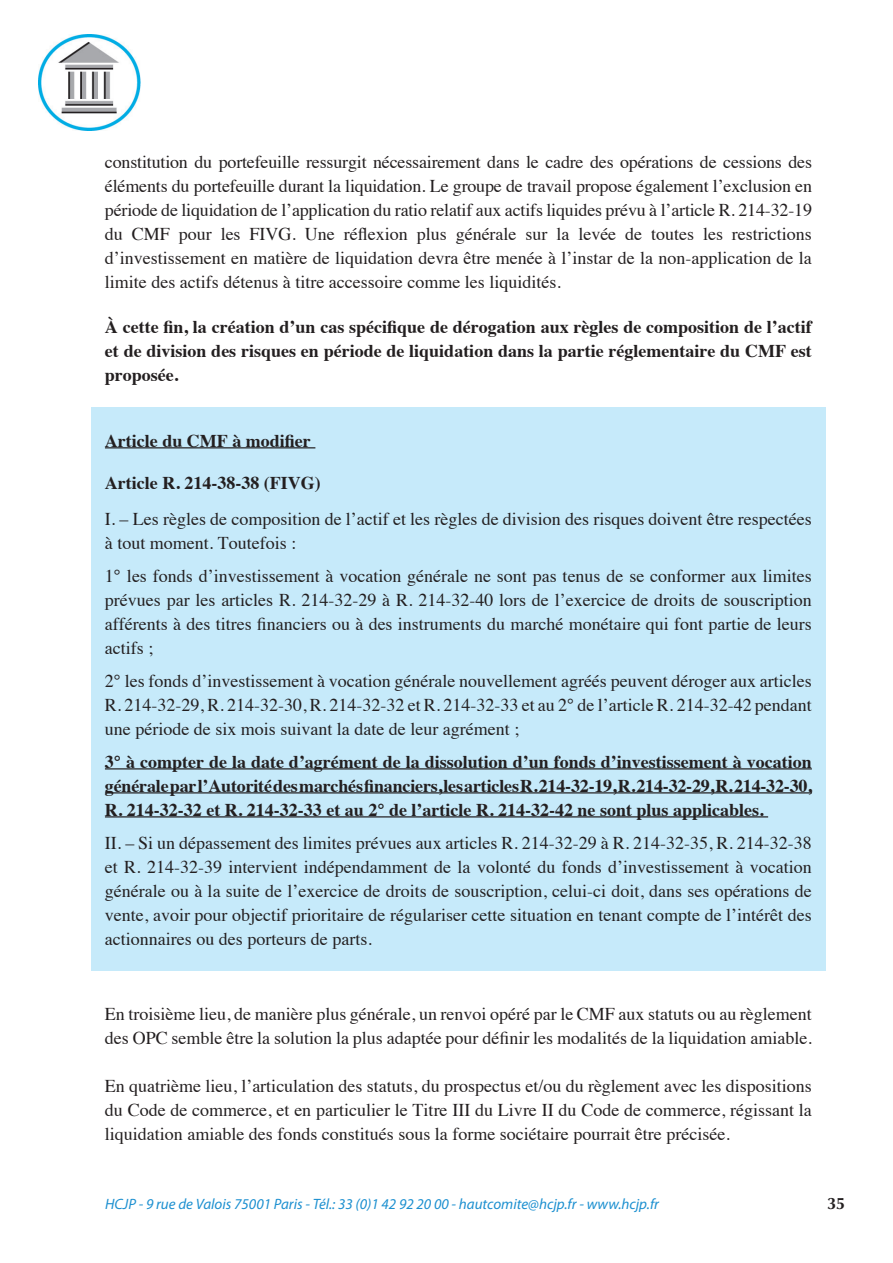
<style>
.page{position:relative;width:893px;height:1263px;background:#fff}
.page>*{position:absolute;margin:0;border:0;box-sizing:border-box;transform-origin:0 0}
.t1{font:18px/24px "Times";color:#231f20;text-align:justify}
.t2{font:700 18px/24px "Times";color:#231f20;text-align:justify}
.t3{font:700 16.5px "Optima";color:#231f20}
.t4{font:italic 15px "Myriad Pro";color:#1d90d0}
</style>
<div class="page">
<img style="left:38px;top:34px;width:103px;height:97px">
<div style="left:92px;top:408px;width:734px;height:563px;background:#c6eafa"></div>
<hr style="left:105px;top:447px;width:210px;height:1px;background:#231f20">
<hr style="left:105px;top:768px;width:707px;height:1px;background:#231f20">
<hr style="left:105px;top:792px;width:707px;height:1px;background:#231f20">
<hr style="left:105px;top:816px;width:663px;height:1px;background:#231f20">
<p class="t1" style="left:105px;top:148px;width:709px">constitution du portefeuille ressurgit nécessairement dans le cadre des opérations de cessions des éléments du portefeuille durant la liquidation. Le groupe de travail propose également l’exclusion en période de liquidation de l’application du ratio relatif aux actifs liquides prévu à l’article R. 214-32-19</p>
<p class="t1" style="left:105px;top:220px;width:708px">du CMF pour les FIVG. Une réflexion plus générale sur la levée de toutes les restrictions d’investissement en matière de liquidation devra être menée à l’instar de la non-application de la limite des actifs détenus à titre accessoire comme les liquidités.</p>
<p class="t2" style="left:105px;top:313px;width:708px">À cette fin, la création d’un cas spécifique de dérogation aux règles de composition de l’actif et de division des risques en période de liquidation dans la partie réglementaire du CMF est proposée.</p>
<p class="t2" style="left:105px;top:427px;width:207px">Article du CMF à modifier</p>
<p class="t2" style="left:105px;top:469px;width:217px">Article R. 214-38-38 (FIVG)</p>
<p class="t1" style="left:105px;top:505px;width:708px">I. – Les règles de composition de l’actif et les règles de division des risques doivent être respectées à tout moment. Toutefois :</p>
<p class="t1" style="left:105px;top:562px;width:708px">1° les fonds d’investissement à vocation générale ne sont pas tenus de se conformer aux limites prévues par les articles R. 214-32-29 à R. 214-32-40 lors de l’exercice de droits de souscription afférents à des titres financiers ou à des instruments du marché monétaire qui font partie de leurs actifs ;</p>
<p class="t1" style="left:105px;top:667px;width:708px">2° les fonds d’investissement à vocation générale nouvellement agréés peuvent déroger aux articles R. 214-32-29, R. 214-32-30, R. 214-32-32 et R. 214-32-33 et au 2° de l’article R. 214-32-42 pendant une période de six mois suivant la date de leur agrément ;</p>
<p class="t2" style="left:105px;top:748px;width:708px">3° à compter de la date d’agrément de la dissolution d’un fonds d’investissement à vocation générale par l’Autorité des marchés financiers, les articles R. 214-32-19, R. 214-32-29, R. 214-32-30,</p>
<p class="t2" style="left:105px;top:796px;width:660px">R. 214-32-32 et R. 214-32-33 et au 2° de l’article R. 214-32-42 ne sont plus applicables.</p>
<p class="t1" style="left:105px;top:829px;width:708px">II. – Si un dépassement des limites prévues aux articles R. 214-32-29 à R. 214-32-35, R. 214-32-38</p>
<p class="t1" style="left:105px;top:853px;width:708px">et R. 214-32-39 intervient indépendamment de la volonté du fonds d’investissement à vocation générale ou à la suite de l’exercice de droits de souscription, celui-ci doit, dans ses opérations de vente, avoir pour objectif prioritaire de régulariser cette situation en tenant compte de l’intérêt des actionnaires ou des porteurs de parts.</p>
<p class="t1" style="left:105px;top:1000px;width:708px">En troisième lieu, de manière plus générale, un renvoi opéré par le CMF aux statuts ou au règlement des OPC semble être la solution la plus adaptée pour définir les modalités de la liquidation amiable.</p>
<p class="t1" style="left:105px;top:1072px;width:708px">En quatrième lieu, l’articulation des statuts, du prospectus et/ou du règlement avec les dispositions du Code de commerce, et en particulier le Titre III du Livre II du Code de commerce, régissant la liquidation amiable des fonds constitués sous la forme sociétaire pourrait être précisée.</p>
<p class="t4" style="left:105px;top:1194px;width:555px">HCJP - 9 rue de Valois 75001 Paris - Tél.: 33 (0)1 42 92 20 00 - hautcomite@hcjp.fr - www.hcjp.fr</p>
<p class="t3" style="left:827px;top:1193px;width:20px">35</p>
</div>
